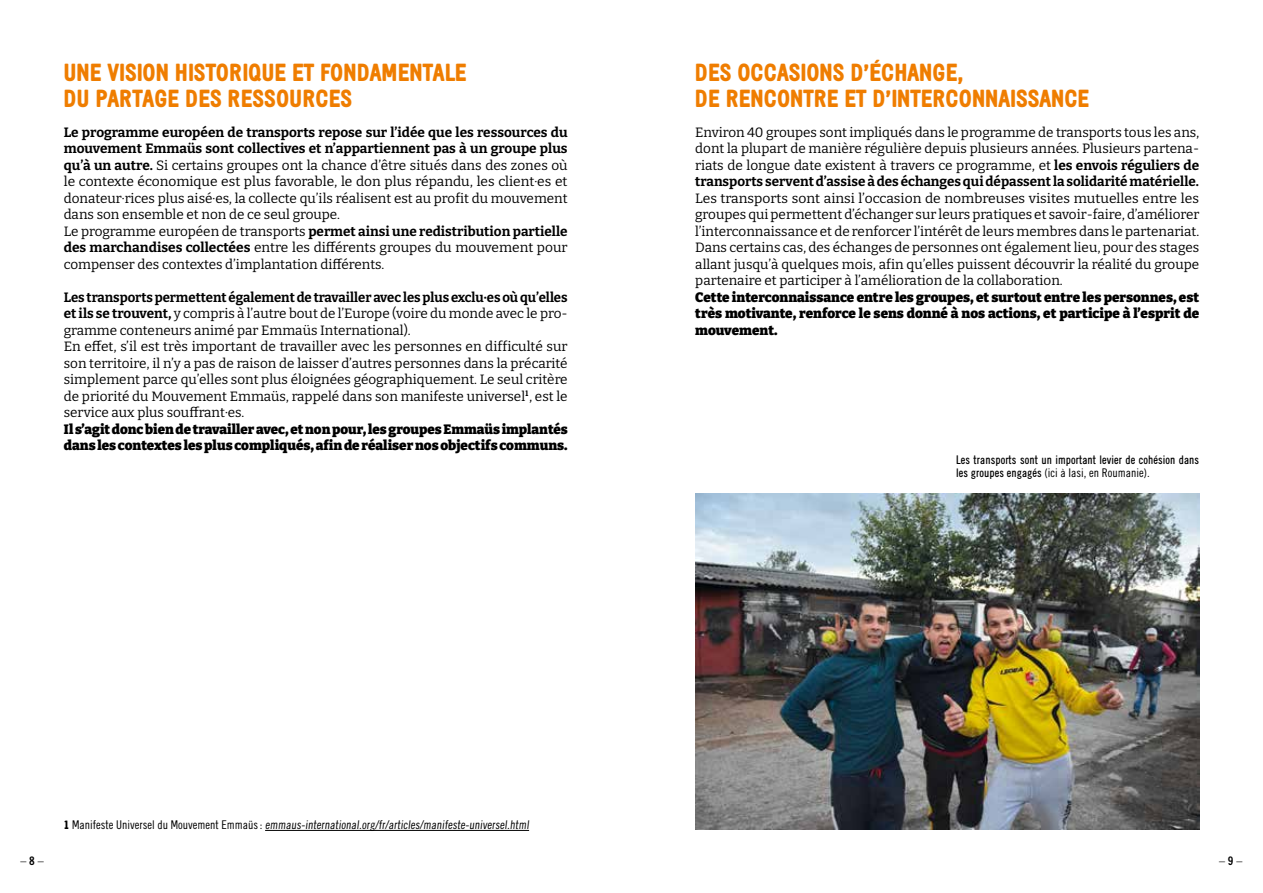
<style>
.page{position:relative;width:1263px;height:893px;background:#fff}
.page>*{position:absolute;margin:0;border:0;box-sizing:border-box;transform-origin:0 0}
.t1{font:900 24px/25.5px "Emmaus";color:#ef7d00}
.t2{font:13.5px/16.5px "Bitter";color:#000}
.t3{font:900 13.5px/16.5px "Bitter";color:#000}
.t4{font:300 12px "Emmaus";color:#000}
.t5{font:12px "Emmausdemi";color:#000}
.s1{font-weight:700}
.s2{font-family:"Emmausdemi";font-weight:400}
.s3{font-weight:900}
</style>
<div class="page">
<hr style="left:265px;top:830px;width:264px;height:1px;background:#000">
<img style="left:695px;top:493px;width:504px;height:336px">
<h1 class="t1" style="left:64px;top:60px;width:405px">UNE VISION HISTORIQUE ET FONDAMENTALE<br>DU PARTAGE DES RESSOURCES</h1>
<p class="t2" style="left:64px;top:123px;width:505px"><span class="s1">Le programme européen de transports repose sur l’idée que les ressources du mouvement Emmaüs sont collectives et n’appartiennent pas à un groupe plus qu’à un autre.</span> Si certains groupes ont la chance d’être situés dans des zones où le contexte économique est plus favorable, le don plus répandu, les client·es et donateur·rices plus aisé·es, la collecte qu’ils réalisent est au profit du mouvement dans son ensemble et non de ce seul groupe.<br>Le programme européen de transports <span class="s1">permet ainsi une redistribution partielle des marchandises collectées</span> entre les différents groupes du mouvement pour compenser des contextes d’implantation différents.</p>
<p class="t2" style="left:64px;top:288px;width:505px"><span class="s1">Les transports permettent également de travailler avec les plus exclu·es où qu’elles et ils se trouvent,</span> y compris à l’autre bout de l’Europe (voire du monde avec le pro&shy;gramme conteneurs animé par Emmaüs International).<br>En effet, s’il est très important de travailler avec les personnes en difficulté sur son territoire, il n’y a pas de raison de laisser d’autres personnes dans la précarité simplement parce qu’elles sont plus éloignées géographiquement. Le seul critère de priorité du Mouvement Emmaüs, rappelé dans son manifeste universel<sup>1</sup>, est le service aux plus souffrant·es.</p>
<p class="t3" style="left:64px;top:420px;width:505px">Il s’agit donc bien de travailler avec, et non pour, les groupes Emmaüs implantés dans les contextes les plus compliqués, afin de réaliser nos objectifs communs.</p>
<h1 class="t1" style="left:695px;top:60px;width:396px">DES OCCASIONS D’ÉCHANGE,<br>DE RENCONTRE ET D’INTERCONNAISSANCE</h1>
<p class="t2" style="left:695px;top:123px;width:505px;text-align:justify">Environ 40 groupes sont impliqués dans le programme de transports tous les ans, dont la plupart de manière régulière depuis plusieurs années. Plusieurs partena&shy;riats de longue date existent à travers ce programme, et <span class="s1">les envois réguliers de transports servent d’assise à des échanges qui dépassent la solidarité matérielle.</span></p>
<p class="t2" style="left:695px;top:189px;width:506px;text-align:justify">Les transports sont ainsi l’occasion de nombreuses visites mutuelles entre les groupes qui permettent d’échanger sur leurs pratiques et savoir-faire, d’améliorer l’interconnaissance et de renforcer l’intérêt de leurs membres dans le partenariat.<br>Dans certains cas, des échanges de personnes ont également lieu, pour des stages allant jusqu’à quelques mois, afin qu’elles puissent découvrir la réalité du groupe partenaire et participer à l’amélioration de la collaboration.</p>
<p class="t3" style="left:695px;top:288px;width:505px;text-align:justify">Cette interconnaissance entre les groupes, et surtout entre les personnes, est très motivante, renforce le sens donné à nos actions, et participe à l’esprit de mouvement.</p>
<p class="t5" style="left:956px;top:452px;width:244px">Les transports sont un important levier de cohésion dans</p>
<p class="t4" style="left:956px;top:466px;width:195px"><span class="s2">les groupes engagés</span> (ici à Iasi, en Roumanie).</p>
<p class="t4" style="left:64px;top:818px;width:468px"><span class="s3">1</span> Manifeste Universel du Mouvement Emmaüs : emmaus-international.org/fr/articles/manifeste-universel.html</p>
<p class="t4" style="left:21px;top:854px;width:25px">– <span class="s1">8</span> –</p>
<p class="t4" style="left:1219px;top:854px;width:25px">– <span class="s1">9</span> –</p>
</div>
